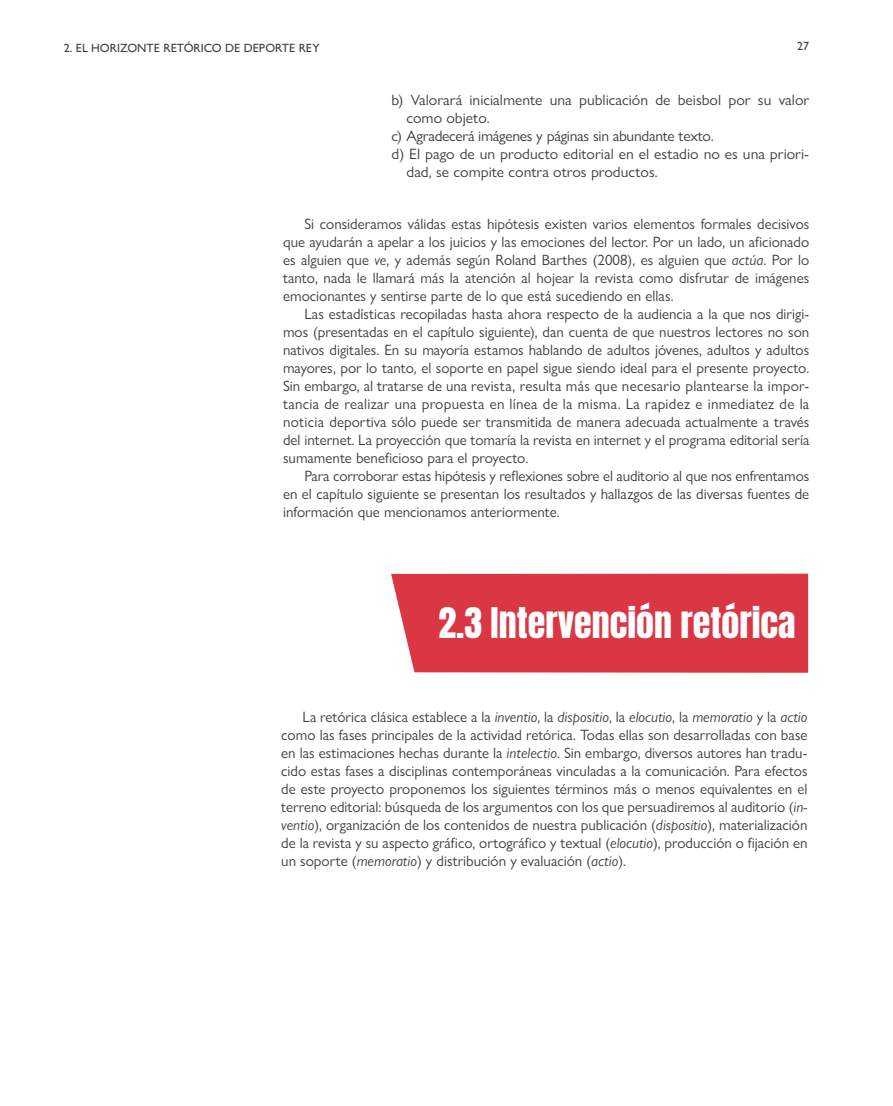
<style>
.page{position:relative;width:893px;height:1106px;background:#fff}
.page>*{position:absolute;margin:0;border:0;box-sizing:border-box;transform-origin:0 0}
.t1{font:36px "Anton";color:#fff}
.t2{font:15px/18px "Gill Sans Nova";color:#3e3e3f;text-align:justify}
.t3{font:15px "Gill Sans Nova";color:#3e3e3f;scale:1.04 1}
.t4{font:15px "Gill Sans Nova";letter-spacing:-.02em;color:#3e3e3f;scale:1.04 1}
.t5{font:500 12px "Gill Sans Nova";color:#3e3e3f}
.s1{font-style:italic}
</style>
<div class="page">
<div style="left:391px;top:573px;width:417px;height:99px;background:#da3644"></div>
<p class="t5" style="left:64px;top:41px;width:257px">2. EL HORIZONTE RETÓRICO DE DEPORTE REY</p>
<p class="t5" style="left:797px;top:38px;width:13px">27</p>
<p class="t3" style="left:391px;top:91px;width:403px">b) Valorará inicialmente una publicación de beisbol por su valor</p>
<p class="t3" style="left:406px;top:109px;width:82px">como objeto.</p>
<p class="t4" style="left:391px;top:127px;width:311px">c) Agradecerá imágenes y páginas sin abundante texto.</p>
<p class="t3" style="left:391px;top:145px;width:403px">d) El pago de un producto editorial en el estadio no es una priori-</p>
<p class="t3" style="left:406px;top:163px;width:243px">dad, se compite contra otros productos.</p>
<p class="t2" style="left:283px;top:214px;width:528px;text-indent:21px">Si consideramos válidas estas hipótesis existen varios elementos formales decisivos que ayudarán a apelar a los juicios y las emociones del lector. Por un lado, un aficionado es alguien que <span class="s1">ve</span>, y además según Roland Barthes (2008), es alguien que <span class="s1">actúa</span>. Por lo tanto, nada le llamará más la atención al hojear la revista como disfrutar de imágenes emocionantes y sentirse parte de lo que está sucediendo en ellas.</p>
<p class="t2" style="left:283px;top:304px;width:528px;text-indent:21px">Las estadísticas recopiladas hasta ahora respecto de la audiencia a la que nos dirigi&shy;mos (presentadas en el capítulo siguiente), dan cuenta de que nuestros lectores no son nativos digitales. En su mayoría estamos hablando de adultos jóvenes, adultos y adultos mayores, por lo tanto, el soporte en papel sigue siendo ideal para el presente proyecto.<br>Sin embargo, al tratarse de una revista, resulta más que necesario plantearse la impor&shy;tancia de realizar una propuesta en línea de la misma. La rapidez e inmediatez de la noticia deportiva sólo puede ser transmitida de manera adecuada actualmente a través del internet. La proyección que tomaría la revista en internet y el programa editorial sería sumamente beneficioso para el proyecto.</p>
<p class="t2" style="left:283px;top:466px;width:528px;text-indent:21px">Para corroborar estas hipótesis y reflexiones sobre el auditorio al que nos enfrentamos en el capítulo siguiente se presentan los resultados y hallazgos de las diversas fuentes de información que mencionamos anteriormente.</p>
<h1 class="t1" style="left:438px;top:605px;width:359px">2.3 Intervención retórica</h1>
<p class="t2" style="left:281px;top:708px;width:528px;text-indent:21px">La retórica clásica establece a la <span class="s1">inventio</span>, la <span class="s1">dispositio</span>, la <span class="s1">elocutio</span>, la <span class="s1">memoratio</span> y la <span class="s1">actio </span>como las fases principales de la actividad retórica. Todas ellas son desarrolladas con base en las estimaciones hechas durante la <span class="s1">intelectio</span>. Sin embargo, diversos autores han tradu&shy;cido estas fases a disciplinas contemporáneas vinculadas a la comunicación. Para efectos de este proyecto proponemos los siguientes términos más o menos equivalentes en el terreno editorial: búsqueda de los argumentos con los que persuadiremos al auditorio (<span class="s1">in&shy;ventio</span>), organización de los contenidos de nuestra publicación (<span class="s1">dispositio</span>), materialización de la revista y su aspecto gráfico, ortográfico y textual (<span class="s1">elocutio</span>), producción o fijación en un soporte (<span class="s1">memoratio</span>) y distribución y evaluación (<span class="s1">actio</span>).</p>
</div>
